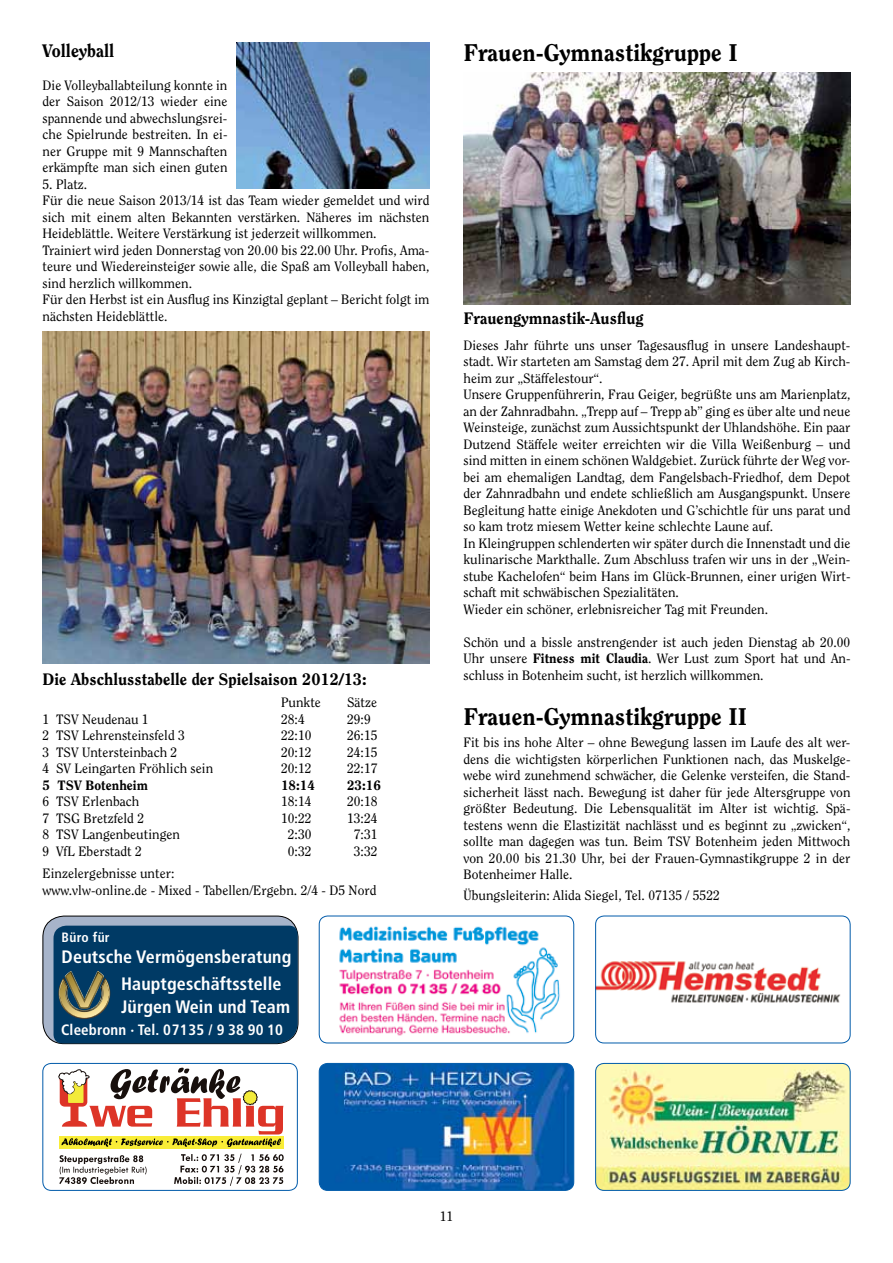
<style>
.page{position:relative;width:893px;height:1263px;background:#fff}
.page>*{position:absolute;margin:0;border:0;box-sizing:border-box;transform-origin:0 0}
.t1{font:800 24px "Clearface";color:#000}
.t2{font:700 condensed 18px/27.3px "Frutiger LT";letter-spacing:.005em;color:#fff}
.t3{font:800 18px "Clearface";color:#000}
.t4{font:800 16.5px "Clearface";color:#000}
.t5{font:700 condensed 15px "Frutiger LT";letter-spacing:.01em;color:#fff}
.t6{font:13.5px/16.5px "Clearface";color:#000;text-align:justify}
.t7{font:800 13.5px "Clearface";color:#000}
.t8{font:700 condensed 13.5px "Frutiger LT";letter-spacing:.02em;color:#fff}
.s1{font-weight:800}
</style>
<div class="page">
<svg style="left:59px;top:1155px;width:88px;height:29px"></svg>
<svg style="left:174px;top:1154px;width:110px;height:32px"></svg>
<div style="left:60px;top:1136px;width:224px;height:12px;background:#f9ed37"></div>
<svg style="left:59px;top:1068px;width:224px;height:79px"></svg>
<div style="left:43px;top:1063px;width:255px;height:128px;border:1px solid #005baa;border-radius:9px"></div>
<img style="left:319px;top:1063px;width:255px;height:127px">
<div style="left:319px;top:1063px;width:255px;height:128px;border:1px solid #005baa;border-radius:9px"></div>
<img style="left:596px;top:1063px;width:254px;height:127px">
<div style="left:595px;top:1063px;width:255px;height:128px;border:1px solid #005baa;border-radius:9px"></div>
<img style="left:236px;top:43px;width:193px;height:145px">
<img style="left:322px;top:916px;width:249px;height:127px">
<div style="left:319px;top:916px;width:255px;height:127px;border:1px solid #005baa;border-radius:9px"></div>
<img style="left:597px;top:961px;width:244px;height:42px">
<div style="left:595px;top:916px;width:255px;height:127px;border:1px solid #005baa;border-radius:9px"></div>
<img style="left:43px;top:332px;width:386px;height:331px">
<div style="left:43px;top:916px;width:255px;height:128px;background:#a7b4ca;border-radius:21px"></div>
<div style="left:43px;top:916px;width:255px;height:128px;border:1px solid #000;border-radius:21px"></div>
<div style="left:54px;top:926px;width:244px;height:117px;background:#003a65"></div>
<img style="left:463px;top:72px;width:387px;height:232px">
<h2 class="t3" style="left:43px;top:39px;width:73px">Volleyball</h2>
<p class="t6" style="left:43px;top:76px;width:186px">Die Volleyballabteilung konnte in der Saison 2012/13 wieder eine spannende und abwechslungsrei&shy;che Spielrunde bestreiten. In ei&shy;ner Gruppe mit 9 Mannschaften erkämpfte man sich einen guten</p>
<p class="t6" style="left:43px;top:175px;width:388px;text-align:left">5. Platz.<br>Für die neue Saison 2013/14 ist das Team wieder gemeldet und wird sich mit einem alten Bekannten verstärken. Näheres im nächsten Heideblättle. Weitere Verstärkung ist jederzeit willkommen.<br>Trainiert wird jeden Donnerstag von 20.00 bis 22.00 Uhr. Profis, Ama&shy;teure und Wiedereinsteiger sowie alle, die Spaß am Volleyball haben, sind herzlich willkommen.<br>Für den Herbst ist ein Ausflug ins Kinzigtal geplant – Bericht folgt im nächsten Heideblättle.</p>
<p class="t4" style="left:43px;top:669px;width:326px">Die Abschlusstabelle der Spielsaison 2012/13:</p>
<p class="t6" style="left:281px;top:694px;width:41px">Punkte</p>
<p class="t6" style="left:347px;top:694px;width:32px">Sätze</p>
<p class="t6" style="left:43px;top:711px;width:108px">1 TSV Neudenau 1</p>
<p class="t6" style="left:281px;top:711px;width:25px">28:4</p>
<p class="t6" style="left:347px;top:711px;width:25px">29:9</p>
<p class="t6" style="left:43px;top:727px;width:144px">2 TSV Lehrensteinsfeld 3</p>
<p class="t6" style="left:281px;top:727px;width:32px">22:10</p>
<p class="t6" style="left:347px;top:727px;width:32px">26:15</p>
<p class="t6" style="left:43px;top:743px;width:136px">3 TSV Untersteinbach 2</p>
<p class="t6" style="left:281px;top:743px;width:32px">20:12</p>
<p class="t6" style="left:347px;top:743px;width:32px">24:15</p>
<p class="t6" style="left:43px;top:760px;width:172px">4 SV Leingarten Fröhlich sein</p>
<p class="t6" style="left:281px;top:760px;width:32px">20:12</p>
<p class="t6" style="left:347px;top:760px;width:32px">22:17</p>
<p class="t7" style="left:43px;top:777px;width:107px">5 TSV Botenheim</p>
<p class="t7" style="left:281px;top:777px;width:35px">18:14</p>
<p class="t7" style="left:347px;top:777px;width:35px">23:16</p>
<p class="t6" style="left:43px;top:793px;width:98px">6 TSV Erlenbach</p>
<p class="t6" style="left:281px;top:793px;width:32px">18:14</p>
<p class="t6" style="left:347px;top:793px;width:32px">20:18</p>
<p class="t6" style="left:43px;top:809px;width:103px">7 TSG Bretzfeld 2</p>
<p class="t6" style="left:281px;top:809px;width:32px">10:22</p>
<p class="t6" style="left:347px;top:809px;width:32px">13:24</p>
<p class="t6" style="left:43px;top:826px;width:139px">8 TSV Langenbeutingen</p>
<p class="t6" style="left:288px;top:826px;width:25px">2:30</p>
<p class="t6" style="left:354px;top:826px;width:25px">7:31</p>
<p class="t6" style="left:43px;top:842px;width:101px">9 VfL Eberstadt 2</p>
<p class="t6" style="left:288px;top:842px;width:25px">0:32</p>
<p class="t6" style="left:354px;top:842px;width:25px">3:32</p>
<p class="t6" style="left:43px;top:865px;width:335px">Einzelergebnisse unter:<br>www.vlw-online.de - Mixed - Tabellen/Ergebn. 2/4 - D5 Nord</p>
<p class="t8" style="left:62px;top:929px;width:50px">Büro für</p>
<h2 class="t2" style="left:121px;top:943px;width:172px;text-indent:-59px">Deutsche Vermögensberatung<br>Hauptgeschäftsstelle</h2>
<h2 class="t2" style="left:121px;top:993px;width:170px">Jürgen Wein und Team</h2>
<p class="t5" style="left:61px;top:1021px;width:223px">Cleebronn · Tel. 07135 / 9 38 90 10</p>
<h1 class="t1" style="left:463px;top:38px;width:276px">Frauen-Gymnastikgruppe I</h1>
<p class="t4" style="left:463px;top:308px;width:182px">Frauengymnastik-Ausflug</p>
<p class="t6" style="left:463px;top:337px;width:388px;text-align:left">Dieses Jahr führte uns unser Tagesausflug in unsere Landeshaupt&shy;stadt. Wir starteten am Samstag dem 27. April mit dem Zug ab Kirch&shy;heim zur „Stäffelestour“.<br>Unsere Gruppenführerin, Frau Geiger, begrüßte uns am Marienplatz, an der Zahnradbahn. „Trepp auf – Trepp ab” ging es über alte und neue Weinsteige, zunächst zum Aussichtspunkt der Uhlandshöhe. Ein paar Dutzend Stäffele weiter erreichten wir die Villa Weißenburg – und sind mitten in einem schönen Waldgebiet. Zurück führte der Weg vor&shy;bei am ehemaligen Landtag, dem Fangelsbach-Friedhof, dem Depot der Zahnradbahn und endete schließlich am Ausgangspunkt. Unsere Begleitung hatte einige Anekdoten und G’schichtle für uns parat und so kam trotz miesem Wetter keine schlechte Laune auf.<br>In Kleingruppen schlenderten wir später durch die Innenstadt und die kulinarische Markthalle. Zum Abschluss trafen wir uns in der „Wein&shy;stube Kachelofen“ beim Hans im Glück-Brunnen, einer urigen Wirt&shy;schaft mit schwäbischen Spezialitäten.<br>Wieder ein schöner, erlebnisreicher Tag mit Freunden.</p>
<p class="t6" style="left:463px;top:634px;width:388px">Schön und a bissle anstrengender ist auch jeden Dienstag ab 20.00<br>Uhr unsere <span class="s1">Fitness mit Claudia</span>. Wer Lust zum Sport hat und An&shy;schluss in Botenheim sucht, ist herzlich willkommen.</p>
<h1 class="t1" style="left:463px;top:701px;width:285px">Frauen-Gymnastikgruppe II</h1>
<p class="t6" style="left:463px;top:734px;width:388px">Fit bis ins hohe Alter – ohne Bewegung lassen im Laufe des alt wer&shy;dens die wichtigsten körperlichen Funktionen nach, das Muskelge&shy;webe wird zunehmend schwächer, die Gelenke versteifen, die Stand&shy;sicherheit lässt nach. Bewegung ist daher für jede Altersgruppe von größter Bedeutung. Die Lebensqualität im Alter ist wichtig. Spä&shy;testens wenn die Elastizität nachlässt und es beginnt zu „zwicken“, sollte man dagegen was tun. Beim TSV Botenheim jeden Mittwoch von 20.00 bis 21.30 Uhr, bei der Frauen-Gymnastikgruppe 2 in der Botenheimer Halle.</p>
<p class="t6" style="left:463px;top:887px;width:258px">Übungsleiterin: Alida Siegel, Tel. 07135 / 5522</p>
<p class="t6" style="left:440px;top:1207px;width:15px">11</p>
</div>
